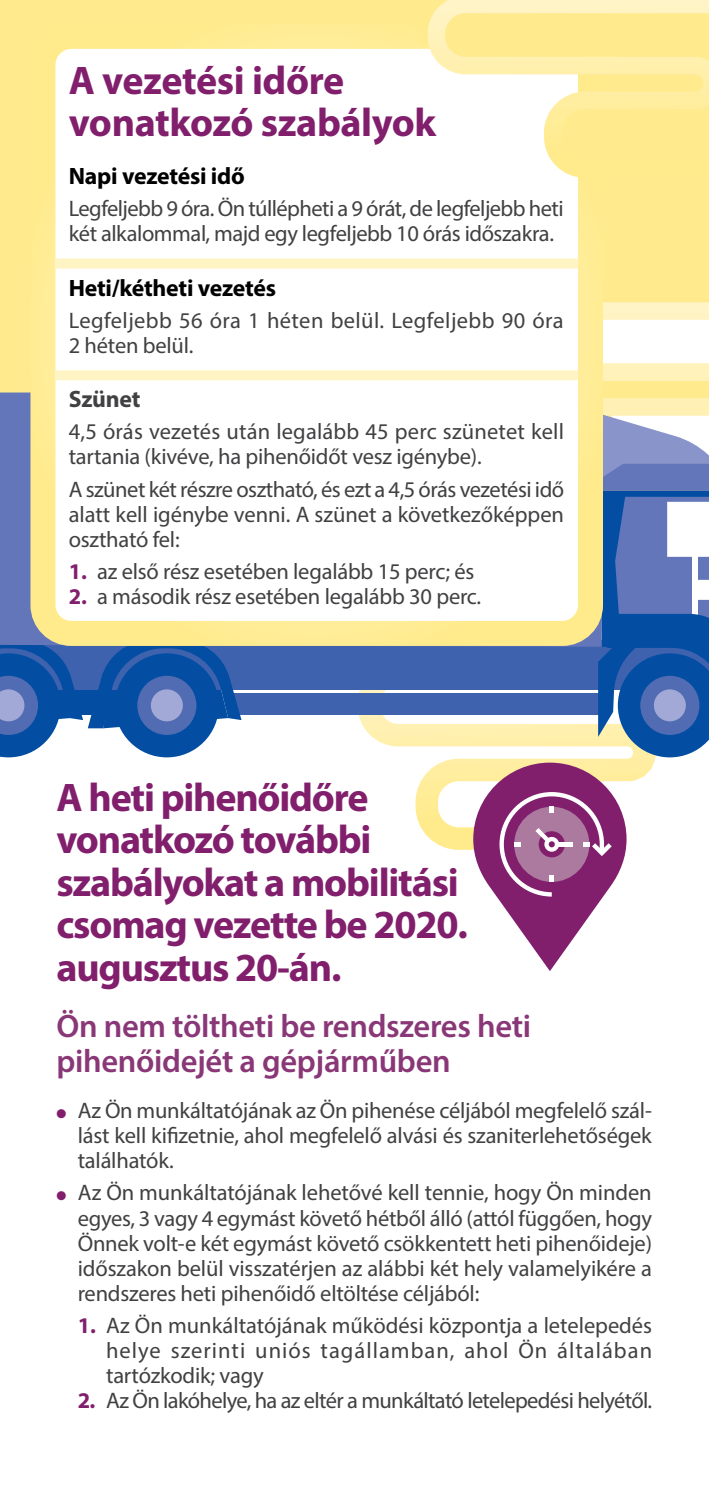
<style>
.page{position:relative;width:709px;height:1489px;background:#fff}
.page>*{position:absolute;margin:0;border:0;box-sizing:border-box;transform-origin:0 0}
.H1-TITLES_chapter{font:700 40px/42.5px "Myriad Pro";letter-spacing:-.03em;color:#811f6d}
.H1-TITLES_chapter-2{font:700 40px/42.5px "Myriad Pro";letter-spacing:-.01em;color:#811f6d}
.Subtitles_purple{font:600 32.5px/35px "Myriad Pro";letter-spacing:-.01em;color:#893776}
.H2_Subtitles_with_li{font:700 23.75px "Myriad Pro";letter-spacing:-.01em;color:#000}
.H2-Subtitles_without{font:700 23.75px "Myriad Pro";letter-spacing:-.01em;color:#000}
.H2_Subtitles_with_li-2{font:700 23.75px "Myriad Pro";letter-spacing:-.01em;color:#414042}
.TEXT{font:22.5px/25px "Myriad Pro";letter-spacing:-.01em;color:#414042;text-align:justify}
.TEXT-2{font:22.5px "Myriad Pro";letter-spacing:-.03em;color:#414042}
.TEXT-3{font:22.5px/25px "Myriad Pro";letter-spacing:.02em;color:#414042}
.s1{font-weight:700;color:#811f6d}
.s2{color:#811f6d}
</style>
<div class="page">
<svg style="left:346px;top:689px;width:127px;height:161px"></svg>
<div style="left:0;top:0;width:709px;height:622px;background:#ffeb8d"></div>
<svg style="left:603px;top:302px;width:106px;height:112px"></svg>
<div style="left:232px;top:693px;width:372px;height:22px;background:#3f62ae"></div>
<div style="left:0;top:640px;width:709px;height:49px;background:#3f62ae"></div>
<svg style="left:0;top:646px;width:241px;height:111px"></svg>
<div style="left:0;top:392px;width:49px;height:254px;background:#6376b9"></div>
<div style="left:43px;top:36px;width:547px;height:597px;background:#fff;border-radius:28px"></div>
<div style="left:30px;top:24px;width:573px;height:622px;border:25px solid #fff;border-radius:28px"></div>
<svg style="left:473px;top:414px;width:236px;height:557px"></svg>
<svg style="left:419px;top:0;width:290px;height:186px"></svg>
<div style="left:55px;top:258px;width:523px;height:10px;background:#fff4c4"></div>
<div style="left:55px;top:370px;width:523px;height:10px;background:#fff4c4"></div>
<h1 class="H1-TITLES_chapter-2" style="left:69px;top:58px;width:369px">A vezetési időre vonatkozó szabályok</h1>
<h2 class="H2-Subtitles_without" style="left:69px;top:160px;width:178px">Napi vezetési idő</h2>
<p class="TEXT" style="left:69px;top:195px;width:496px">Legfeljebb 9 óra. Ön túllépheti a 9 órát, de legfeljebb heti két alkalommal, majd egy legfeljebb 10 órás időszakra.</p>
<h2 class="H2_Subtitles_with_li" style="left:69px;top:272px;width:209px">Heti/kétheti vezetés</h2>
<p class="TEXT-3" style="left:69px;top:307px;width:496px">Legfeljebb 56 óra 1 héten belül. Legfeljebb 90 óra<br>2 héten belül.</p>
<h2 class="H2_Subtitles_with_li-2" style="left:69px;top:384px;width:73px">Szünet</h2>
<p class="TEXT" style="left:69px;top:419px;width:497px">4,5 órás vezetés után legalább 45 perc szünetet kell tartania (kivéve, ha pihenőidőt vesz igénybe).</p>
<p class="TEXT" style="left:69px;top:476px;width:497px">A szünet két részre osztható, és ezt a 4,5 órás vezetési idő alatt kell igénybe venni. A szünet a következőképpen osztható fel:</p>
<p class="TEXT" style="left:69px;top:558px;width:407px"><span class="s1">1.</span> az első rész esetében legalább 15 perc; és</p>
<p class="TEXT" style="left:69px;top:583px;width:414px"><span class="s1">2.</span> a második rész esetében legalább 30 perc.</p>
<h1 class="H1-TITLES_chapter" style="left:56px;top:774px;width:413px">A heti pihenőidőre vonatkozó további szabályokat a mobilitási csomag vezette be 2020. augusztus 20-án.</h1>
<h2 class="Subtitles_purple" style="left:56px;top:1007px;width:476px">Ön nem töltheti be rendszeres heti pihenőidejét a gépjárműben</h2>
<p class="TEXT" style="left:78px;top:1097px;width:576px;text-indent:-21px"><span class="s2">●</span> Az Ön munkáltatójának az Ön pihenése céljából megfelelő szál&shy;lást kell kifizetnie, ahol megfelelő alvási és szaniterlehetőségek találhatók.</p>
<p class="TEXT" style="left:78px;top:1179px;width:576px;text-indent:-21px"><span class="s2">●</span> Az Ön munkáltatójának lehetővé kell tennie, hogy Ön minden egyes, 3 vagy 4 egymást követő hétből álló (attól függően, hogy Önnek volt-e két egymást követő csökkentett heti pihenőideje) időszakon belül visszatérjen az alábbi két hely valamelyikére a rendszeres heti pihenőidő eltöltése céljából:</p>
<p class="TEXT" style="left:106px;top:1312px;width:547px;text-indent:-28px"><span class="s1">1.</span> Az Ön munkáltatójának működési központja a letelepedés helye szerinti uniós tagállamban, ahol Ön általában tartózkodik; vagy</p>
<p class="TEXT-2" style="left:78px;top:1386px;width:576px"><span class="s1">2.</span> Az Ön lakóhelye, ha az eltér a munkáltató letelepedési helyétől.</p>
</div>
